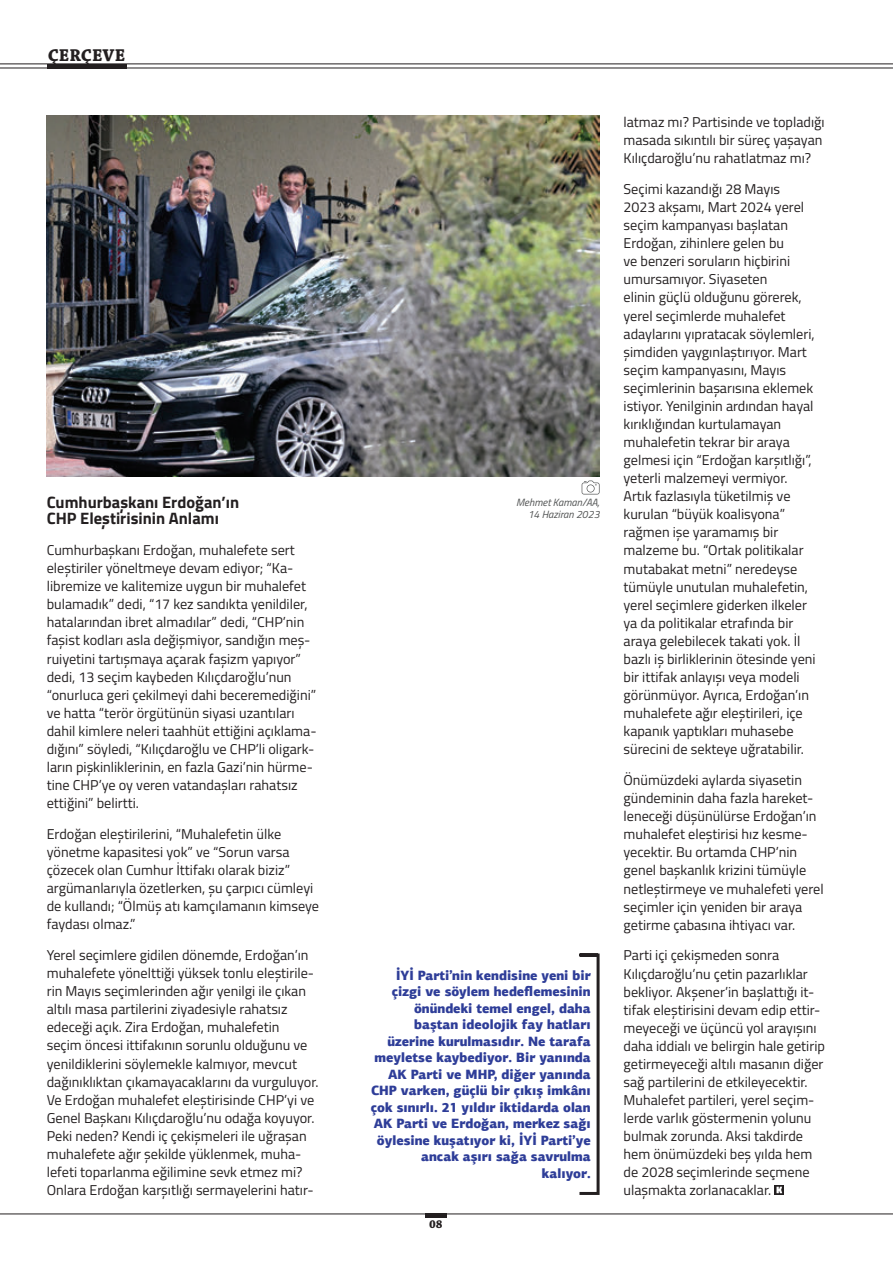
<style>
.page{position:relative;width:893px;height:1263px;background:#fff}
.page>*{position:absolute;margin:0;border:0;box-sizing:border-box;transform-origin:0 0}
.t1{font:700 18px "Chaparral Pro";color:#231f20}
.t2{font:700 16.5px/16.5px "Titillium Web";color:#231f20}
.t3{font:14.25px/18px "Titillium Web";color:#231f20}
.t4{font:900 13.5px/16.5px "PF Agora Sans Pro";color:#2e3d98;text-align:right;scale:.95 1}
.t5{font:700 12px "Chaparral Pro";color:#231f20}
.t6{font:italic 10.5px/12px "Titillium Web";color:#505252;text-align:right}
</style>
<div class="page">
<svg style="left:774px;top:1185px;width:10px;height:10px"></svg>
<svg style="left:776px;top:1187px;width:6px;height:6px"></svg>
<img style="left:47px;top:116px;width:553px;height:360px">
<svg style="left:579px;top:953px;width:21px;height:242px"></svg>
<svg style="left:582px;top:480px;width:18px;height:14px"></svg>
<hr style="left:425px;top:1214px;width:21px;height:4px;background:#231f20">
<hr style="left:0;top:1214px;width:893px;height:1px;background:#231f20">
<hr style="left:0;top:64px;width:893px;height:1px;background:#231f20">
<hr style="left:0;top:68px;width:893px;height:1px;background:#231f20">
<hr style="left:47px;top:64px;width:79px;height:4px;background:#231f20">
<hr style="left:892px;top:0;width:1px;height:1263px;background:#cfd0d2">
<p class="t1" style="left:48px;top:44px;width:12px">ÇERÇE</p>
<p class="t1" style="left:103px;top:44px;width:23px">VE</p>
<p class="t2" style="left:47px;top:493px;width:194px">Cumhurbaşkanı Erdoğan’ın<br>CHP Eleştirisinin Anlamı</p>
<p class="t3" style="left:47px;top:540px;width:271px">Cumhurbaşkanı Erdoğan, muhalefete sert eleştiriler yöneltmeye devam ediyor; “Ka&shy;libremize ve kalitemize uygun bir muhalefet bulamadık” dedi, “17 kez sandıkta yenildiler, hatalarından ibret almadılar” dedi, “CHP’nin faşist kodları asla değişmiyor, sandığın meş&shy;ruiyetini tartışmaya açarak faşizm yapıyor” dedi, 13 seçim kaybeden Kılıçdaroğlu’nun “onurluca geri çekilmeyi dahi beceremediğini” ve hatta “terör örgütünün siyasi uzantıları dahil kimlere neleri taahhüt ettiğini açıklama&shy;dığını” söyledi, “Kılıçdaroğlu ve CHP’li oligark&shy;ların pişkinliklerinin, en fazla Gazi’nin hürme&shy;tine CHP’ye oy veren vatandaşları rahatsız ettiğini” belirtti.</p>
<p class="t3" style="left:47px;top:824px;width:274px">Erdoğan eleştirilerini, “Muhalefetin ülke yönetme kapasitesi yok” ve “Sorun varsa çözecek olan Cumhur İttifakı olarak biziz” argümanlarıyla özetlerken, şu çarpıcı cümleyi de kullandı; “Ölmüş atı kamçılamanın kimseye faydası olmaz.”</p>
<p class="t3" style="left:47px;top:945px;width:273px">Yerel seçimlere gidilen dönemde, Erdoğan’ın muhalefete yönelttiği yüksek tonlu eleştirile&shy;rin Mayıs seçimlerinden ağır yenilgi ile çıkan altılı masa partilerini ziyadesiyle rahatsız edeceği açık. Zira Erdoğan, muhalefetin<br>seçim öncesi ittifakının sorunlu olduğunu ve yenildiklerini söylemekle kalmıyor, mevcut dağınıklıktan çıkamayacaklarını da vurguluyor.<br>Ve Erdoğan muhalefet eleştirisinde CHP’yi ve Genel Başkanı Kılıçdaroğlu’nu odağa koyuyor.<br>Peki neden? Kendi iç çekişmeleri ile uğraşan muhalefete ağır şekilde yüklenmek, muha&shy;lefeti toparlanma eğilimine sevk etmez mi?<br>Onlara Erdoğan karşıtlığı sermayelerini hatır-</p>
<p class="t6" style="left:516px;top:496px;width:85px">Mehmet Kaman/AA,<br>14 Haziran 2023</p>
<p class="t4" style="left:371px;top:967px;width:233px">İYİ Parti’nin kendisine yeni bir çizgi ve söylem hedeflemesinin önündeki temel engel, daha baştan ideolojik fay hatları üzerine kurulmasıdır. Ne tarafa meyletse kaybediyor. Bir yanında<br>AK Parti ve MHP, diğer yanında<br>CHP varken, güçlü bir çıkış imkânı çok sınırlı. 21 yıldır iktidarda olan<br>AK Parti ve Erdoğan, merkez sağı öylesine kuşatıyor ki, İYİ Parti’ye ancak aşırı sağa savrulma kalıyor.</p>
<p class="t5" style="left:429px;top:1217px;width:15px">08</p>
<p class="t3" style="left:623px;top:112px;width:203px">latmaz mı? Partisinde ve topladığı masada sıkıntılı bir süreç yaşayan<br>Kılıçdaroğlu’nu rahatlatmaz mı?</p>
<p class="t3" style="left:623px;top:179px;width:194px">Seçimi kazandığı 28 Mayıs<br>2023 akşamı, Mart 2024 yerel seçim kampanyası başlatan<br>Erdoğan, zihinlere gelen bu<br>ve benzeri soruların hiçbirini umursamıyor. Siyaseten<br>elinin güçlü olduğunu görerek, yerel seçimlerde muhalefet adaylarını yıpratacak söylemleri, şimdiden yaygınlaştırıyor. Mart seçim kampanyasını, Mayıs seçimlerinin başarısına eklemek istiyor. Yenilginin ardından hayal kırıklığından kurtulamayan muhalefetin tekrar bir araya gelmesi için “Erdoğan karşıtlığı”, yeterli malzemeyi vermiyor.<br>Artık fazlasıyla tüketilmiş ve kurulan “büyük koalisyona” rağmen işe yaramamış bir malzeme bu. “Ortak politikalar mutabakat metni” neredeyse tümüyle unutulan muhalefetin, yerel seçimlere giderken ilkeler ya da politikalar etrafında bir araya gelebilecek takati yok. İl bazlı iş birliklerinin ötesinde yeni bir ittifak anlayışı veya modeli görünmüyor. Ayrıca, Erdoğan’ın muhalefete ağır eleştirileri, içe kapanık yaptıkları muhasebe sürecini de sekteye uğratabilir.</p>
<p class="t3" style="left:623px;top:770px;width:202px">Önümüzdeki aylarda siyasetin gündeminin daha fazla hareket&shy;leneceği düşünülürse Erdoğan’ın muhalefet eleştirisi hız kesme&shy;yecektir. Bu ortamda CHP’nin genel başkanlık krizini tümüyle netleştirmeye ve muhalefeti yerel seçimler için yeniden bir araya getirme çabasına ihtiyacı var.</p>
<p class="t3" style="left:623px;top:946px;width:203px">Parti içi çekişmeden sonra Kılıçdaroğlu’nu çetin pazarlıklar bekliyor. Akşener’in başlattığı it&shy;tifak eleştirisini devam edip ettir&shy;meyeceği ve üçüncü yol arayışını daha iddialı ve belirgin hale getirip getirmeyeceği altılı masanın diğer sağ partilerini de etkileyecektir.<br>Muhalefet partileri, yerel seçim&shy;lerde varlık göstermenin yolunu bulmak zorunda. Aksi takdirde hem önümüzdeki beş yılda hem de 2028 seçimlerinde seçmene ulaşmakta zorlanacaklar.</p>
</div>
